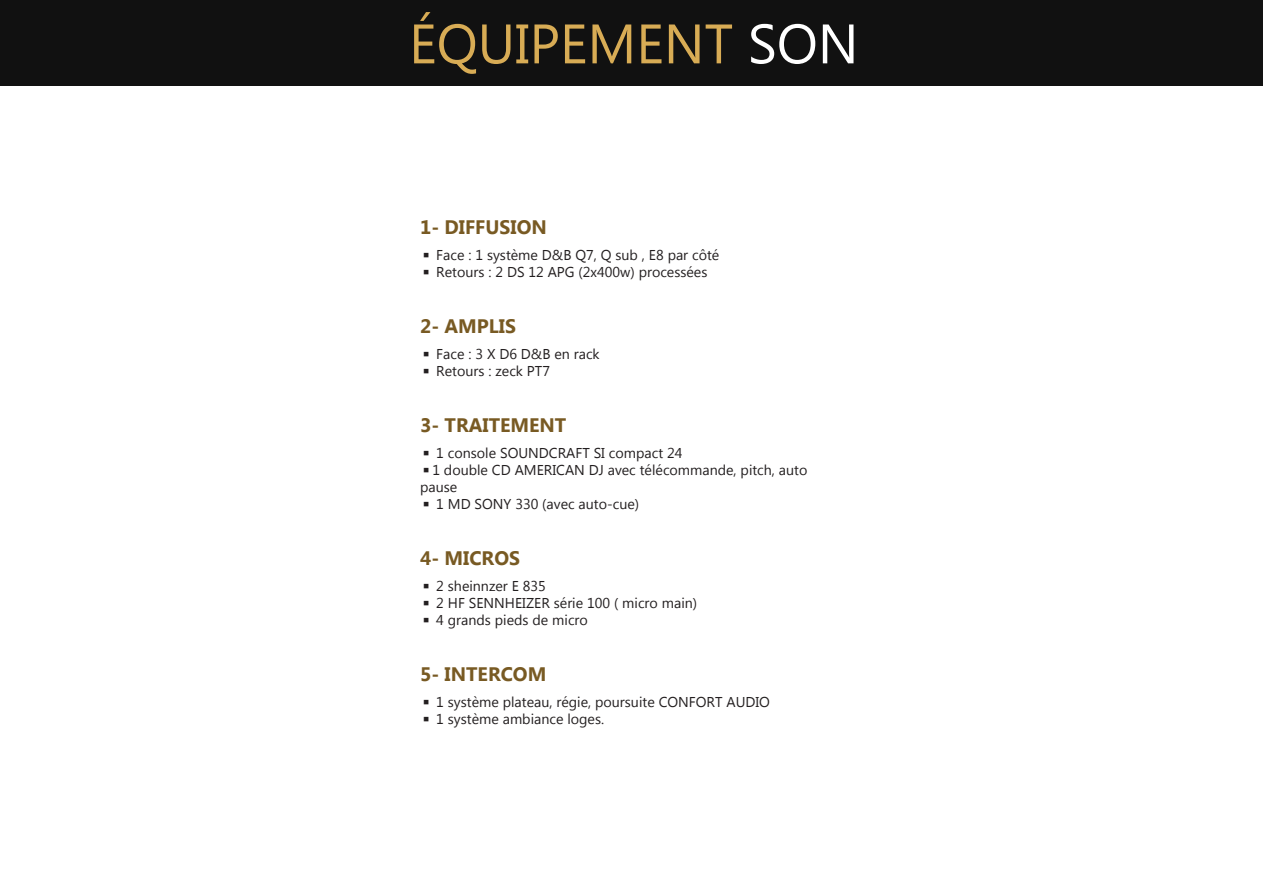
<style>
.page{position:relative;width:1263px;height:893px;background:#fff}
.page>*{position:absolute;margin:0;border:0;box-sizing:border-box;transform-origin:0 0}
.t1{font:55.5px "Microsoft New Tai Lue";color:#d8ac55}
.t2{font:700 19.5px "Microsoft New Tai Lue";color:#785a23}
.t3{font:14.25px/17.1px "Microsoft New Tai Lue";color:#231f20}
.s1{color:#fff}
</style>
<div class="page">
<div style="left:0;top:0;width:1263px;height:85px;background:#111"></div>
<p class="t1" style="left:409px;top:12px;width:451px">ÉQUIPEMENT <span class="s1">SON</span></p>
<p class="t2" style="left:420px;top:216px;width:128px">1- DIFFUSION</p>
<p class="t3" style="left:420px;top:247px;width:301px">◾ Face : 1 système D&amp;B Q7, Q sub , E8 par côté</p>
<p class="t3" style="left:420px;top:264px;width:289px">◾ Retours : 2 DS 12 APG (2x400w) processées</p>
<p class="t2" style="left:420px;top:315px;width:97px">2- AMPLIS</p>
<p class="t3" style="left:420px;top:346px;width:181px">◾ Face : 3 X D6 D&amp;B en rack</p>
<p class="t3" style="left:420px;top:363px;width:131px">◾ Retours : zeck PT7</p>
<p class="t2" style="left:420px;top:414px;width:148px">3- TRAITEMENT</p>
<p class="t3" style="left:420px;top:445px;width:264px">◾ 1 console SOUNDCRAFT SI compact 24</p>
<p class="t3" style="left:420px;top:462px;width:389px">◾1 double CD AMERICAN DJ avec télécommande, pitch, auto pause</p>
<p class="t3" style="left:420px;top:497px;width:221px">◾ 1 MD SONY 330 (avec auto-cue)</p>
<p class="t2" style="left:420px;top:547px;width:101px">4- MICROS</p>
<p class="t3" style="left:420px;top:579px;width:127px">◾ 2 sheinnzer E 835</p>
<p class="t3" style="left:420px;top:596px;width:278px">◾ 2 HF SENNHEIZER série 100 ( micro main)</p>
<p class="t3" style="left:420px;top:613px;width:169px">◾ 4 grands pieds de micro</p>
<p class="t2" style="left:420px;top:663px;width:128px">5- INTERCOM</p>
<p class="t3" style="left:420px;top:695px;width:351px">◾ 1 système plateau, régie, poursuite CONFORT AUDIO</p>
<p class="t3" style="left:420px;top:712px;width:186px">◾ 1 système ambiance loges.</p>
</div>
